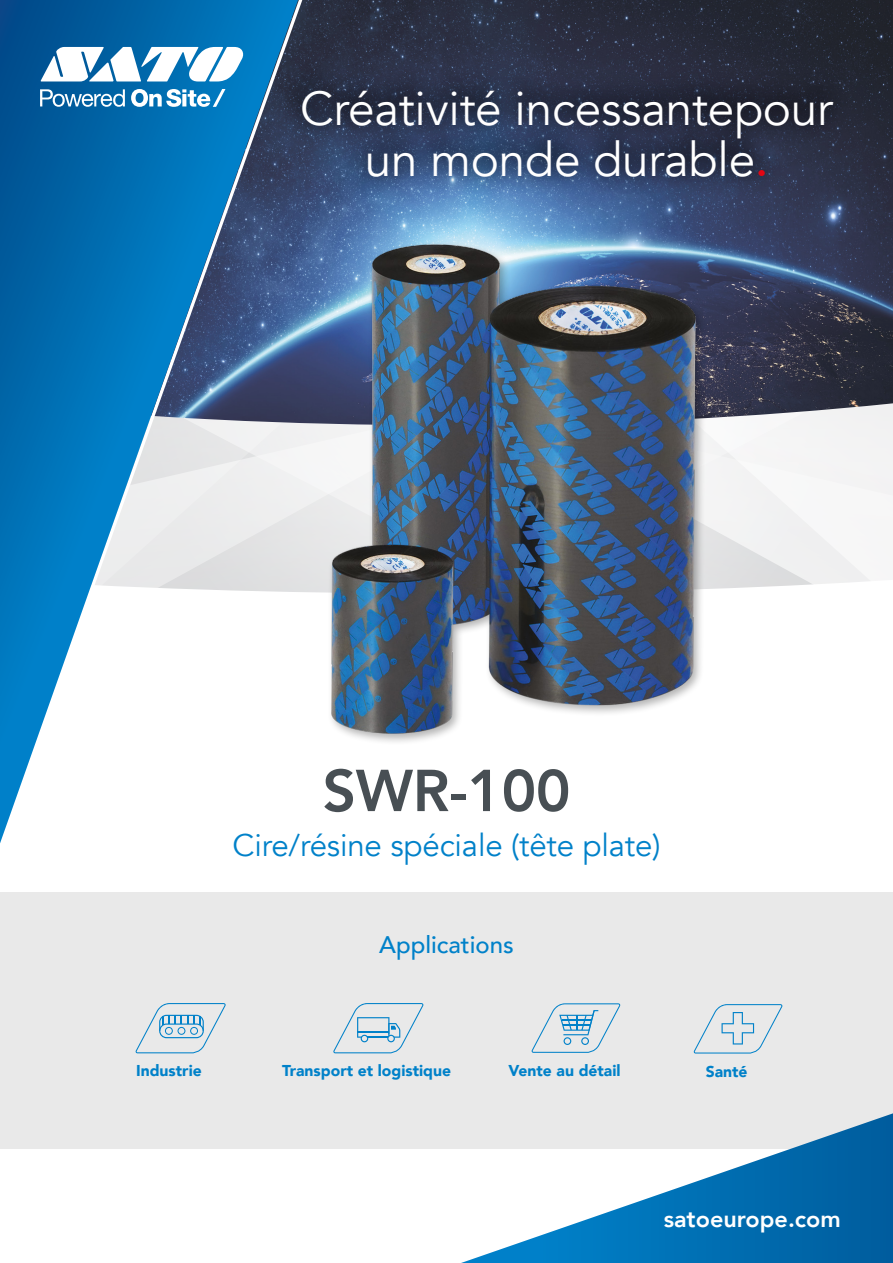
<style>
.page{position:relative;width:893px;height:1263px;background:#fff}
.page>*{position:absolute;margin:0;border:0;box-sizing:border-box;transform-origin:0 0}
.t1{font:800 58.35px "Avenir";letter-spacing:-.005em;color:#484f54}
.t2{font:47.7px/51px "Avenir";letter-spacing:-.005em;color:#fff;text-align:center}
.t3{font:31.2px "Avenir";letter-spacing:-.005em;color:#0081c9}
.t4{font:500 24px "Avenir";color:#0081c9}
.t5{font:800 23.4px "Avenir";color:#fff}
.t6{font:900 15.75px "Avenir";color:#0081c9}
.s1{font-weight:500;color:#e30613}
</style>
<div class="page">
<div style="left:0;top:892px;width:893px;height:257px;background:#e9e9e9"></div>
<svg style="left:309px;top:425px;width:584px;height:152px"></svg>
<svg style="left:309px;top:577px;width:562px;height:16px"></svg>
<img style="left:309px;top:0;width:584px;height:425px">
<div style="left:278px;top:59px;width:569px;height:124px;background:#000;opacity:.75"></div>
<div style="left:283px;top:72px;width:568px;height:124px;background:#000;opacity:.75"></div>
<svg style="left:461px;top:1113px;width:432px;height:150px"></svg>
<svg style="left:298px;top:0;width:11px;height:592px;background:#6d7992"></svg>
<svg style="left:333px;top:1003px;width:91px;height:50px"></svg>
<svg style="left:135px;top:1003px;width:91px;height:50px"></svg>
<svg style="left:531px;top:1003px;width:89px;height:50px"></svg>
<svg style="left:694px;top:1004px;width:89px;height:49px"></svg>
<svg style="left:0;top:0;width:298px;height:843px"></svg>
<svg style="left:40px;top:89px;width:85px;height:18px"></svg>
<svg style="left:131px;top:89px;width:94px;height:18px"></svg>
<svg style="left:41px;top:47px;width:202px;height:34px"></svg>
<div style="left:327px;top:241px;width:380px;height:505px;background:#000;opacity:.3"></div>
<img style="left:331px;top:244px;width:364px;height:489px">
<h2 class="t2" style="left:300px;top:84px;width:534px">Créativité incessantepour un monde durable<span class="s1">.</span></h2>
<h1 class="t1" style="left:322px;top:745px;width:249px">SWR-100</h1>
<h3 class="t3" style="left:232px;top:826px;width:429px">Cire/résine spéciale (tête plate)</h3>
<h3 class="t4" style="left:379px;top:924px;width:136px">Applications</h3>
<p class="t6" style="left:136px;top:1057px;width:67px">Industrie</p>
<p class="t6" style="left:282px;top:1057px;width:170px">Transport et logistique</p>
<p class="t6" style="left:508px;top:1057px;width:114px">Vente au détail</p>
<p class="t6" style="left:706px;top:1058px;width:43px">Santé</p>
<h3 class="t5" style="left:664px;top:1200px;width:179px">satoeurope.com</h3>
</div>
